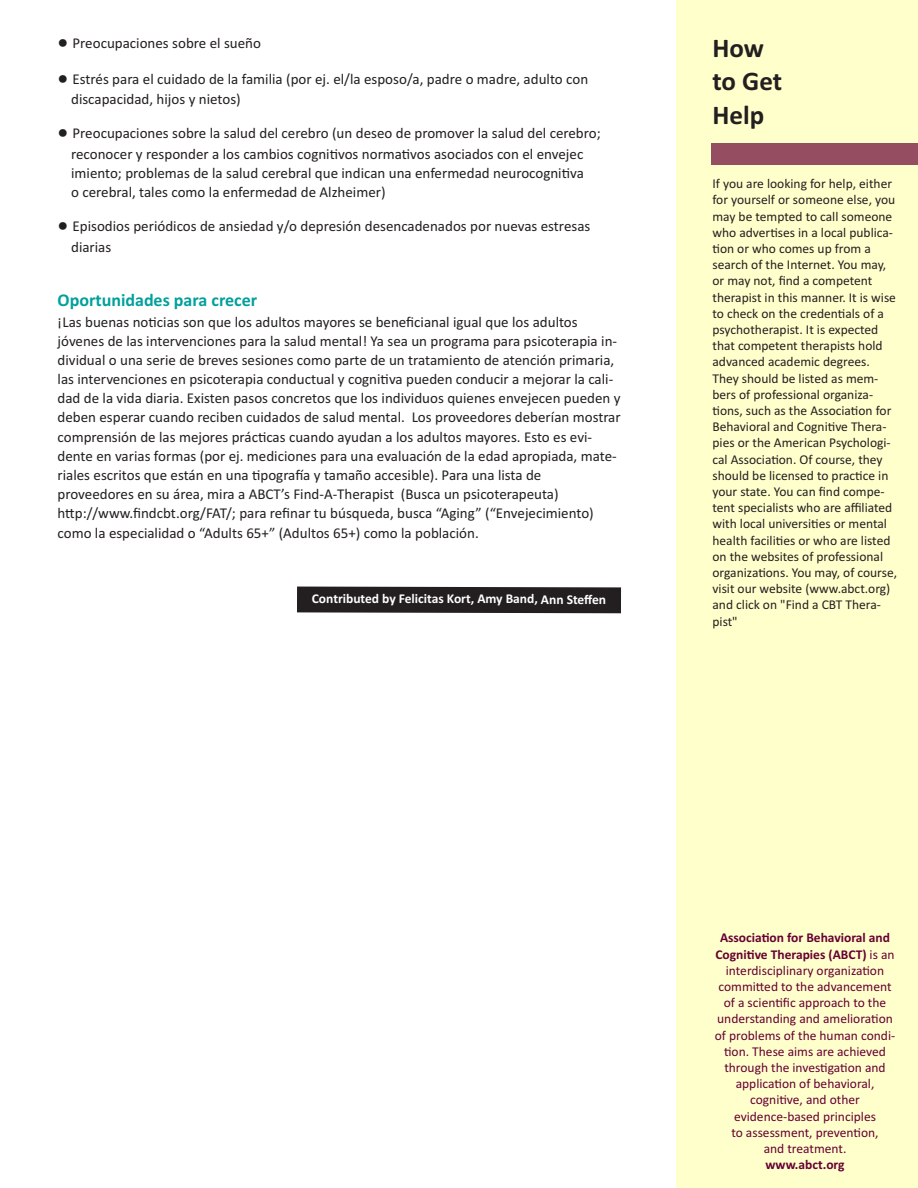
<style>
.page{position:relative;width:918px;height:1188px;background:#fff}
.page>*{position:absolute;margin:0;border:0;box-sizing:border-box;transform-origin:0 0}
.t1{font:700 27px/33.9px "Calibri";color:#231f20}
.t2{font:700 18px "Calibri";color:#00a09c}
.t3{font:15px/19.2px "Calibri";color:#231f20}
.t4{font:13.5px/16.2px "Calibri";color:#231f20}
.t5{font:13.5px/16.2px "Calibri";color:#603;text-align:center}
.t6{font:700 13.5px "Calibri";letter-spacing:-.005em;color:#fff}
.t7{font:700 13.5px "Calibri";color:#603}
.s1{font-family:"Tahoma";font-size:18px}
.s2{font-weight:700}
</style>
<div class="page">
<div style="left:677px;top:0;width:241px;height:1188px;background:#ffc"></div>
<div style="left:711px;top:143px;width:207px;height:21px;background:#944d61"></div>
<div style="left:297px;top:587px;width:324px;height:26px;background:#231f20"></div>
<p class="t3" style="left:58px;top:33px;width:205px"><span class="s1">●</span> Preocupaciones sobre el sueño</p>
<p class="t3" style="left:71px;top:68px;width:519px;line-height:20.7px;text-indent:-14px"><span class="s1">●</span> Estrés para el cuidado de la familia (por ej. el/la esposo/a, padre o madre, adulto con discapacidad, hijos y nietos)</p>
<p class="t3" style="left:58px;top:122px;width:545px;line-height:20.7px;text-align:center"><span class="s1">●</span> Preocupaciones sobre la salud del cerebro (un deseo de promover la salud del cerebro; reconocer y responder a los cambios cognitivos normativos asociados con el envejec</p>
<p class="t3" style="left:71px;top:163px;width:514px">imiento; problemas de la salud cerebral que indican una enfermedad neurocognitiva o cerebral, tales como la enfermedad de Alzheimer)</p>
<p class="t3" style="left:71px;top:215px;width:521px;line-height:20.7px;text-indent:-14px"><span class="s1">●</span> Episodios periódicos de ansiedad y/o depresión desencadenados por nuevas estresas diarias</p>
<p class="t2" style="left:58px;top:289px;width:201px">Oportunidades para crecer</p>
<p class="t3" style="left:58px;top:312px;width:565px">¡Las buenas noticias son que los adultos mayores se beneficianal igual que los adultos jóvenes de las intervenciones para la salud mental! Ya sea un programa para psicoterapia in&shy;dividual o una serie de breves sesiones como parte de un tratamiento de atención primaria, las intervenciones en psicoterapia conductual y cognitiva pueden conducir a mejorar la cali&shy;dad de la vida diaria. Existen pasos concretos que los individuos quienes envejecen pueden y deben esperar cuando reciben cuidados de salud mental. Los proveedores deberían mostrar comprensión de las mejores prácticas cuando ayudan a los adultos mayores. Esto es evi&shy;dente en varias formas (por ej. mediciones para una evaluación de la edad apropiada, mate&shy;riales escritos que están en una tipografía y tamaño accesible). Para una lista de proveedores en su área, mira a ABCT’s Find-A-Therapist (Busca un psicoterapeuta) http://www.findcbt.org/FAT/; para refinar tu búsqueda, busca “Aging” (“Envejecimiento) como la especialidad o “Adults 65+” (Adultos 65+) como la población.</p>
<p class="t6" style="left:312px;top:591px;width:296px">Contributed by Felicitas Kort, Amy Band, Ann Steffen</p>
<h1 class="t1" style="left:712px;top:30px;width:71px">How to Get<br>Help</h1>
<p class="t4" style="left:712px;top:175px;width:186px">If you are looking for help, either for yourself or someone else, you may be tempted to call someone who advertises in a local publica&shy;tion or who comes up from a search of the Internet. You may, or may not, find a competent therapist in this manner. It is wise to check on the credentials of a psychotherapist. It is expected that competent therapists hold advanced academic degrees.<br>They should be listed as mem&shy;bers of professional organiza&shy;tions, such as the Association for<br>Behavioral and Cognitive Thera&shy;pies or the American Psychologi&shy;cal Association. Of course, they should be licensed to practice in your state. You can find compe&shy;tent specialists who are affiliated with local universities or mental health facilities or who are listed on the websites of professional organizations. You may, of course, visit our website (www.abct.org) and click on "Find a CBT Thera&shy;pist"</p>
<p class="t5" style="left:715px;top:930px;width:182px"><span class="s2">Association for Behavioral and<br>Cognitive Therapies (ABCT)</span> is an interdisciplinary organization committed to the advancement of a scientific approach to the understanding and amelioration of problems of the human condi&shy;tion. These aims are achieved through the investigation and application of behavioral, cognitive, and other evidence-based principles<br>to assessment, prevention,<br>and treatment.</p>
<p class="t7" style="left:765px;top:1157px;width:81px">www.abct.org</p>
</div>
